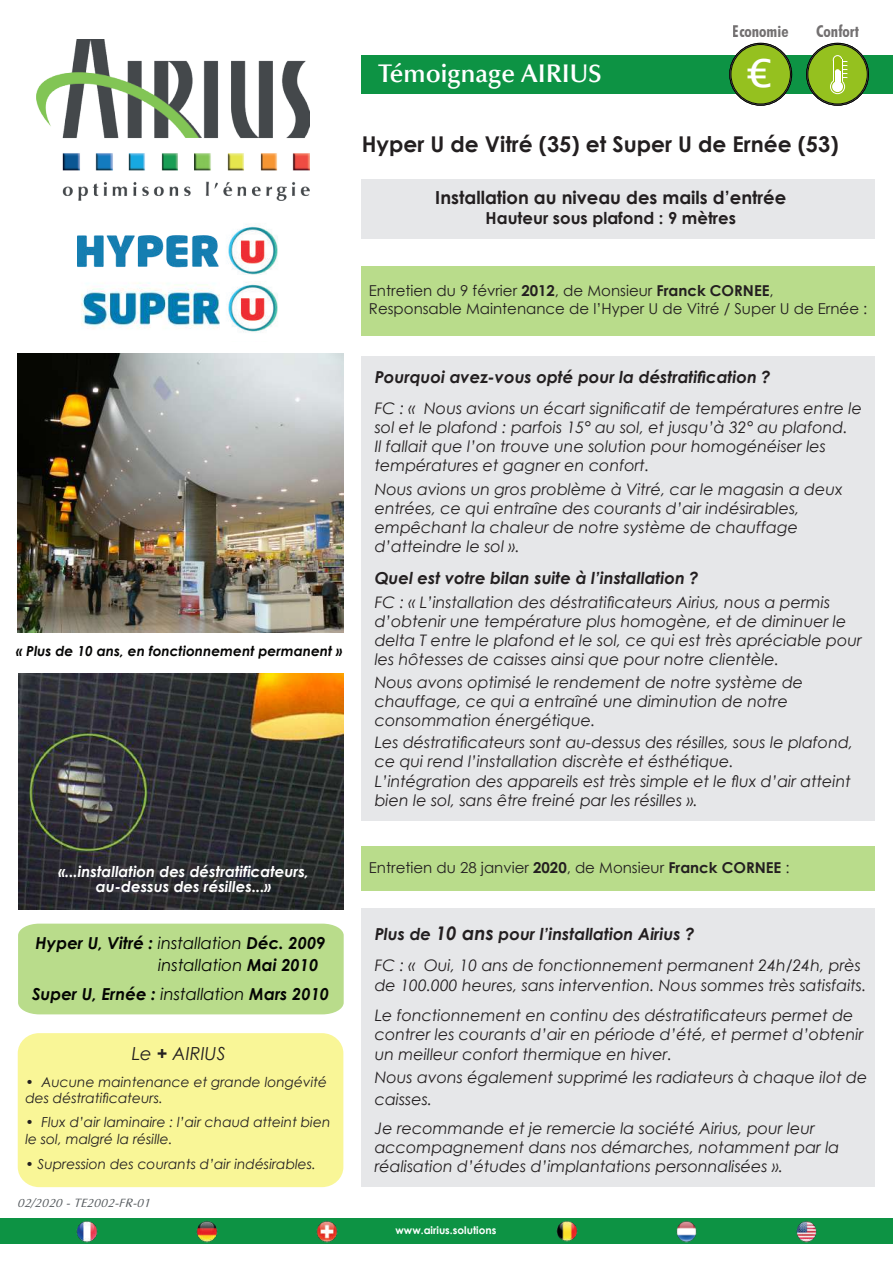
<style>
.page{position:relative;width:893px;height:1263px;background:#fff}
.page>*{position:absolute;margin:0;border:0;box-sizing:border-box;transform-origin:0 0}
.t1{font:43.2px "Consolas";color:#fff;scale:1.13 1}
.t2{font:600 25.5px "Optima LT Std";color:#fff}
.t3{font:700 21.75px "Century Gothic";color:#231f20}
.t4{font:700 18px "Century Gothic";color:#231f20}
.t5{font:italic 18px "Century Gothic";color:#231f20}
.t6{font:italic 700 16.5px "Century Gothic";color:#231f20}
.t7{font:italic 700 16.5px/22.5px "Century Gothic";color:#040503}
.t8{font:700 16.5px "Century Gothic";color:#231f20}
.t9{font:700 condensed 16.5px "Futura BT";color:rgb(35 31 32/.8)}
.t10{font:italic 15.9px/19px "Century Gothic";color:#231f20}
.t11{font:15px/18px "Century Gothic";color:#231f20}
.t12{font:italic 700 15px/15px "Century Gothic";color:#fff;text-align:center}
.t13{font:italic 13.8px/16.5px "Century Gothic";color:#231f20}
.t14{font:italic 700 13.8px "Century Gothic";color:#050504}
.t15{font:italic 12px "Optima";letter-spacing:.02em;color:#565b5f}
.t16{font:700 10.5px "Century Gothic";color:#fff}
.s1{font-weight:400}
.s2{font-weight:700;font-style:normal}
.s3{font-weight:700}
.s4{font-size:18.75px}
</style>
<div class="page">
<div style="left:361px;top:55px;width:532px;height:39px;background:#0d9344"></div>
<img style="left:37px;top:40px;width:272px;height:161px">
<div style="left:0;top:1218px;width:893px;height:26px;background:#0d9344"></div>
<img style="left:316px;top:1221px;width:22px;height:21px">
<img style="left:76px;top:1221px;width:22px;height:21px">
<img style="left:796px;top:1221px;width:21px;height:21px">
<img style="left:196px;top:1221px;width:22px;height:21px">
<img style="left:676px;top:1221px;width:21px;height:21px">
<img style="left:556px;top:1221px;width:22px;height:21px">
<img style="left:77px;top:260px;width:143px;height:69px">
<div style="left:361px;top:266px;width:514px;height:69px;background:#b9dc8b"></div>
<div style="left:361px;top:356px;width:514px;height:464px;background:#e6e7e9"></div>
<div style="left:361px;top:179px;width:514px;height:59px;background:#e6e7e9"></div>
<div style="left:18px;top:924px;width:326px;height:90px;background:#b9dc8b"></div>
<div style="left:18px;top:1033px;width:325px;height:154px;background:#f9f697;border-radius:21px"></div>
<div style="left:361px;top:909px;width:514px;height:278px;background:#e6e7e9"></div>
<img style="left:78px;top:235px;width:142px;height:40px">
<img style="left:228px;top:224px;width:50px;height:51px">
<img style="left:228px;top:282px;width:50px;height:50px">
<svg style="left:806px;top:43px;width:63px;height:62px"></svg>
<div style="left:835px;top:71px;width:5px;height:11px;background:#fff"></div>
<div style="left:832px;top:81px;width:11px;height:11px;background:#fff;border-radius:50%"></div>
<svg style="left:730px;top:43px;width:62px;height:62px"></svg>
<div style="left:361px;top:847px;width:514px;height:44px;background:#b9dc8b"></div>
<img style="left:18px;top:353px;width:325px;height:280px">
<img style="left:18px;top:673px;width:325px;height:236px">
<p class="t9" style="left:733px;top:21px;width:57px">Economie</p>
<p class="t9" style="left:816px;top:21px;width:44px">Confort</p>
<h2 class="t2" style="left:378px;top:59px;width:225px">Témoignage AIRIUS</h2>
<h1 class="t1" style="left:746px;top:43px;width:25px">€</h1>
<h3 class="t3" style="left:362px;top:127px;width:478px">Hyper U de Vitré (35) et Super U de Ernée (53)</h3>
<p class="t4" style="left:435px;top:184px;width:352px">Installation au niveau des mails d’entrée</p>
<p class="t8" style="left:486px;top:205px;width:252px">Hauteur sous plafond : 9 mètres</p>
<p class="t14" style="left:16px;top:640px;width:328px">« Plus de 10 ans, en fonctionnement permanent »</p>
<p class="t12" style="left:58px;top:863px;width:252px">«...installation des déstratificateurs, au-dessus des résilles...»</p>
<p class="t7" style="left:158px;top:931px;width:169px;text-indent:-123px">Hyper U, Vitré : <span class="s1">installation</span> Déc. 2009 <span class="s1">installation</span> Mai 2010</p>
<p class="t7" style="left:32px;top:982px;width:299px">Super U, Ernée : <span class="s1">installation</span> Mars 2010</p>
<p class="t5" style="left:132px;top:1040px;width:95px">Le <span class="s2">+</span> AIRIUS</p>
<p class="t13" style="left:25px;top:1073px;width:303px">• Aucune maintenance et grande longévité des déstratificateurs.</p>
<p class="t13" style="left:25px;top:1113px;width:307px">• Flux d’air laminaire : l’air chaud atteint bien le sol, malgré la résille.</p>
<p class="t13" style="left:25px;top:1155px;width:292px">• Supression des courants d’air indésirables.</p>
<p class="t15" style="left:17px;top:1195px;width:135px">02/2020 - TE2002-FR-01</p>
<p class="t11" style="left:369px;top:281px;width:500px">Entretien du 9 février <span class="s3">2012</span>, de Monsieur <span class="s3">Franck CORNEE</span>,<br>Responsable Maintenance de l’Hyper U de Vitré / Super U de Ernée :</p>
<p class="t6" style="left:375px;top:364px;width:397px">Pourquoi avez-vous opté pour la déstratification ?</p>
<p class="t10" style="left:375px;top:398px;width:489px">FC : « Nous avions un écart significatif de températures entre le sol et le plafond : parfois 15° au sol, et jusqu’à 32° au plafond.<br>Il fallait que l’on trouve une solution pour homogénéiser les températures et gagner en confort.</p>
<p class="t10" style="left:375px;top:479px;width:470px">Nous avions un gros problème à Vitré, car le magasin a deux entrées, ce qui entraîne des courants d’air indésirables, empêchant la chaleur de notre système de chauffage d’atteindre le sol ».</p>
<p class="t6" style="left:375px;top:565px;width:326px">Quel est votre bilan suite à l’installation ?</p>
<p class="t10" style="left:375px;top:592px;width:489px">FC : « L’installation des déstratificateurs Airius, nous a permis d’obtenir une température plus homogène, et de diminuer le delta T entre le plafond et le sol, ce qui est très apréciable pour les hôtesses de caisses ainsi que pour notre clientèle.</p>
<p class="t10" style="left:375px;top:672px;width:430px">Nous avons optimisé le rendement de notre système de chauffage, ce qui a entraîné une diminution de notre consommation énergétique.</p>
<p class="t10" style="left:375px;top:733px;width:480px">Les déstratificateurs sont au-dessus des résilles, sous le plafond, ce qui rend l’installation discrète et ésthétique.<br>L’intégration des appareils est très simple et le flux d’air atteint bien le sol, sans être freiné par les résilles ».</p>
<p class="t11" style="left:369px;top:859px;width:422px">Entretien du 28 janvier <span class="s3">2020</span>, de Monsieur <span class="s3">Franck CORNEE</span> :</p>
<p class="t6" style="left:375px;top:921px;width:321px">Plus de <span class="s4">10 ans</span> pour l’installation Airius ?</p>
<p class="t10" style="left:375px;top:955px;width:493px;line-height:19.5px">FC : « Oui, 10 ans de fonctionnement permanent 24h/24h, près de 100.000 heures, sans intervention. Nous sommes très satisfaits.</p>
<p class="t10" style="left:375px;top:1005px;width:490px;line-height:19.5px">Le fonctionnement en continu des déstratificateurs permet de contrer les courants d’air en période d’été, et permet d’obtenir un meilleur confort thermique en hiver.</p>
<p class="t10" style="left:375px;top:1067px;width:494px;line-height:21px">Nous avons également supprimé les radiateurs à chaque ilot de caisses.</p>
<p class="t10" style="left:375px;top:1118px;width:466px">Je recommande et je remercie la société Airius, pour leur accompagnement dans nos démarches, notamment par la réalisation d’études d’implantations personnalisées ».</p>
<p class="t16" style="left:396px;top:1222px;width:102px">www.airius.solutions</p>
</div>
